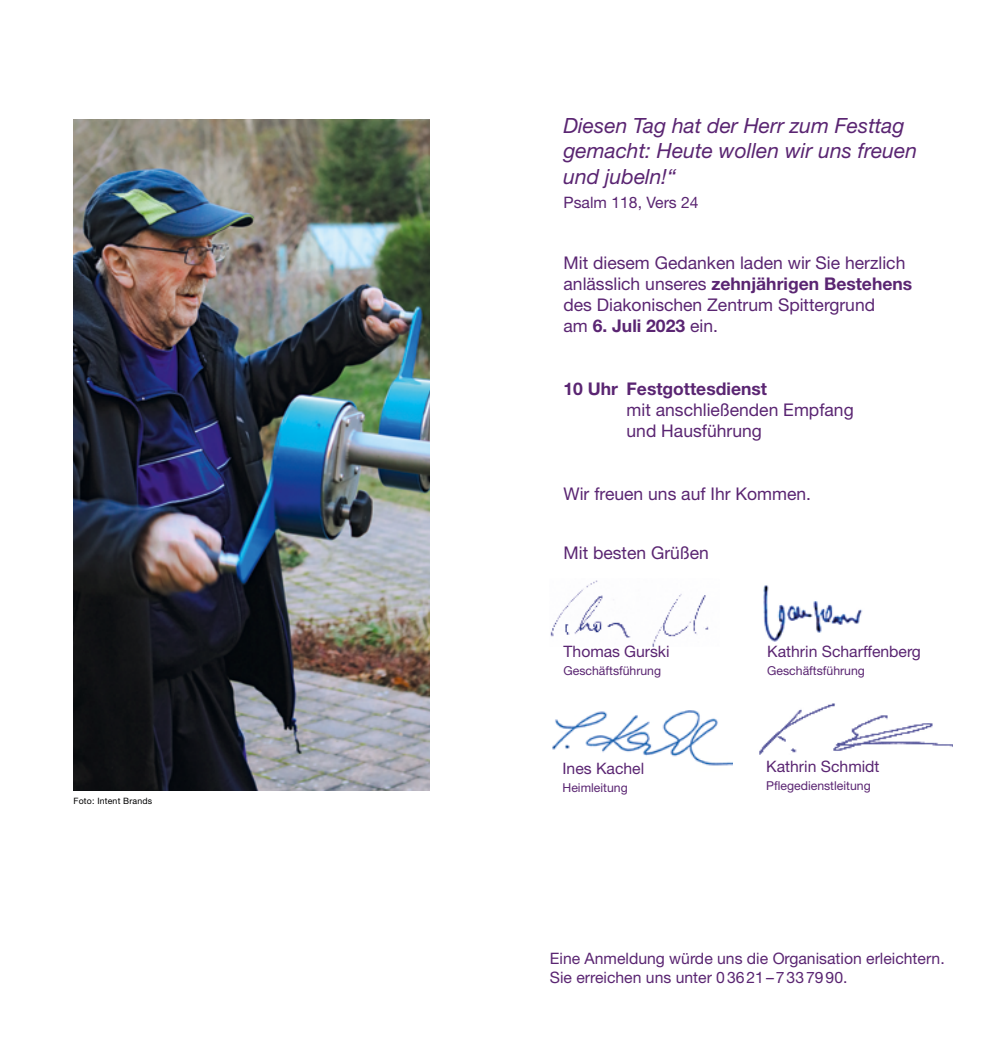
<style>
.page{position:relative;width:993px;height:1042px;background:#fff}
.page>*{position:absolute;margin:0;border:0;box-sizing:border-box;transform-origin:0 0}
.t1{font:italic 21px/25.2px "Helvetica Neue LT";color:#5a2572}
.t2{font:17.5px "Helvetica Neue LT";color:#5a2572}
.t3{font:700 17.5px "Helvetica Neue LT";color:#5a2572}
.t4{font:15.75px "Helvetica Neue LT";color:#5a2572}
.t5{font:12.25px "Helvetica Neue LT";color:#5a2572}
.Kreuzflächenbeschrif{font:8.75px "Helvetica Neue LT";letter-spacing:.02em;color:#000}
.s1{font-weight:400}
</style>
<div class="page">
<img style="left:759px;top:703px;width:192px;height:52px">
<img style="left:763px;top:585px;width:100px;height:57px">
<img style="left:552px;top:710px;width:180px;height:56px">
<img style="left:550px;top:580px;width:159px;height:66px">
<img style="left:74px;top:119px;width:355px;height:671px">
<p class="Kreuzflächenbeschrif" style="left:74px;top:796px;width:80px">Foto: Intent Brands</p>
<p class="t1" style="left:563px;top:113px;width:355px">Diesen Tag hat der Herr zum Festtag gemacht: Heute wollen wir uns freuen und jubeln!“</p>
<p class="t4" style="left:563px;top:193px;width:137px">Psalm 118, Vers 24</p>
<p class="t2" style="left:563px;top:252px;width:343px">Mit diesem Gedanken laden wir Sie herzlich</p>
<p class="t3" style="left:563px;top:273px;width:350px"><span class="s1">anlässlich unseres</span> zehnjährigen Bestehens</p>
<p class="t2" style="left:563px;top:294px;width:313px">des Diakonischen Zentrum Spittergrund</p>
<p class="t3" style="left:563px;top:315px;width:156px"><span class="s1">am</span> 6. Juli 2023 <span class="s1">ein.</span></p>
<p class="t3" style="left:563px;top:378px;width:205px">10 Uhr Festgottesdienst</p>
<p class="t2" style="left:626px;top:399px;width:228px">mit anschließenden Empfang</p>
<p class="t2" style="left:626px;top:420px;width:137px">und Hausführung</p>
<p class="t2" style="left:563px;top:483px;width:249px">Wir freuen uns auf Ihr Kommen.</p>
<p class="t2" style="left:563px;top:542px;width:147px">Mit besten Grüßen</p>
<p class="t4" style="left:563px;top:642px;width:108px">Thomas Gurski</p>
<p class="t5" style="left:563px;top:663px;width:99px">Geschäftsführung</p>
<p class="t4" style="left:562px;top:759px;width:83px">Ines Kachel</p>
<p class="t5" style="left:562px;top:780px;width:67px">Heimleitung</p>
<p class="t4" style="left:767px;top:642px;width:155px">Kathrin Scharffenberg</p>
<p class="t5" style="left:767px;top:663px;width:99px">Geschäftsführung</p>
<p class="t4" style="left:766px;top:757px;width:115px">Kathrin Schmidt</p>
<p class="t5" style="left:766px;top:778px;width:106px">Pflegedienstleitung</p>
<p class="t4" style="left:549px;top:949px;width:396px">Eine Anmeldung würde uns die Organisation erleichtern.</p>
<p class="t4" style="left:549px;top:968px;width:299px">Sie erreichen uns unter 03621–7337990.</p>
</div>
